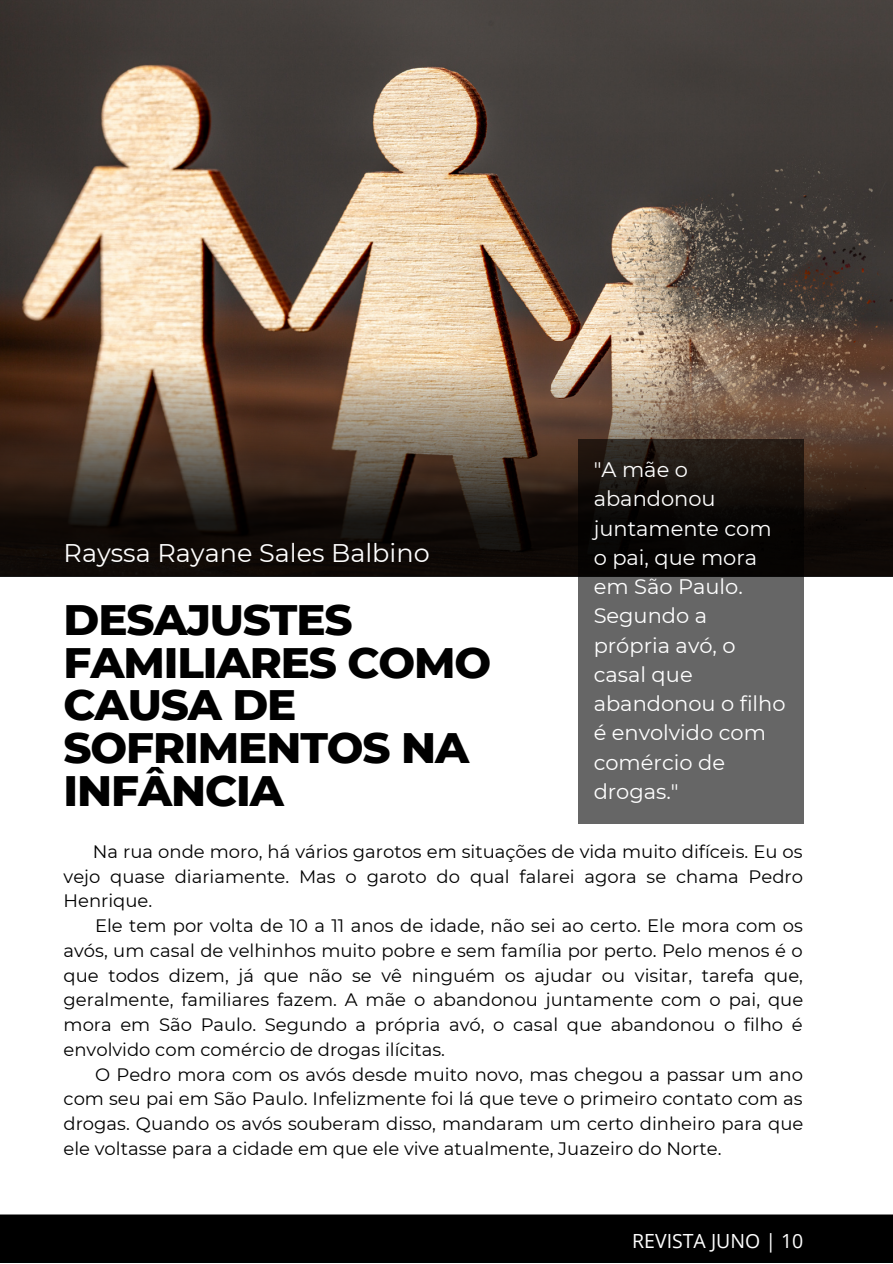
<style>
.page{position:relative;width:893px;height:1264px;background:#fff}
.page>*{position:absolute;margin:0;border:0;box-sizing:border-box;transform-origin:0 0}
.t1{font:800 43.5px/42.8px "Montserrat";letter-spacing:-.025em;color:#000}
.t2{font:25.5px "Montserrat";color:#fff}
.t3{font:21px/29.2px "Montserrat";color:#fff}
.t4{font:19.5px "Open Sans";color:#fff}
.t5{font:18px/24.8px "Montserrat";color:#000;text-align:justify}
</style>
<div class="page">
<img style="left:0;top:0;width:892px;height:73px">
<div style="left:578px;top:438px;width:225px;height:385px;background:#666"></div>
<div style="left:0;top:1214px;width:892px;height:48px;background:#000"></div>
<svg style="left:0;top:73px;width:892px;height:503px;background:#67584a"></svg>
<h2 class="t2" style="left:64px;top:537px;width:367px">Rayssa Rayane Sales Balbino</h2>
<h1 class="t1" style="left:64px;top:598px;width:429px">DESAJUSTES<br>FAMILIARES COMO<br>CAUSA DE<br>SOFRIMENTOS NA<br>INFÂNCIA</h1>
<p class="t3" style="left:593px;top:455px;width:193px">"A mãe o abandonou juntamente com o pai, que mora em São Paulo.<br>Segundo a própria avó, o casal que abandonou o filho é envolvido com comércio de drogas."</p>
<p class="t5" style="left:64px;top:839px;width:741px;text-indent:29px">Na rua onde moro, há vários garotos em situações de vida muito difíceis. Eu os vejo quase diariamente. Mas o garoto do qual falarei agora se chama Pedro Henrique.</p>
<p class="t5" style="left:64px;top:913px;width:741px;text-indent:31px">Ele tem por volta de 10 a 11 anos de idade, não sei ao certo. Ele mora com os avós, um casal de velhinhos muito pobre e sem família por perto. Pelo menos é o que todos dizem, já que não se vê ninguém os ajudar ou visitar, tarefa que, geralmente, familiares fazem. A mãe o abandonou juntamente com o pai, que mora em São Paulo. Segundo a própria avó, o casal que abandonou o filho é envolvido com comércio de drogas ilícitas.</p>
<p class="t5" style="left:64px;top:1061px;width:741px;text-indent:31px">O Pedro mora com os avós desde muito novo, mas chegou a passar um ano com seu pai em São Paulo. Infelizmente foi lá que teve o primeiro contato com as drogas. Quando os avós souberam disso, mandaram um certo dinheiro para que ele voltasse para a cidade em que ele vive atualmente, Juazeiro do Norte.</p>
<p class="t4" style="left:632px;top:1226px;width:173px">REVISTA JUNO | 10</p>
</div>
